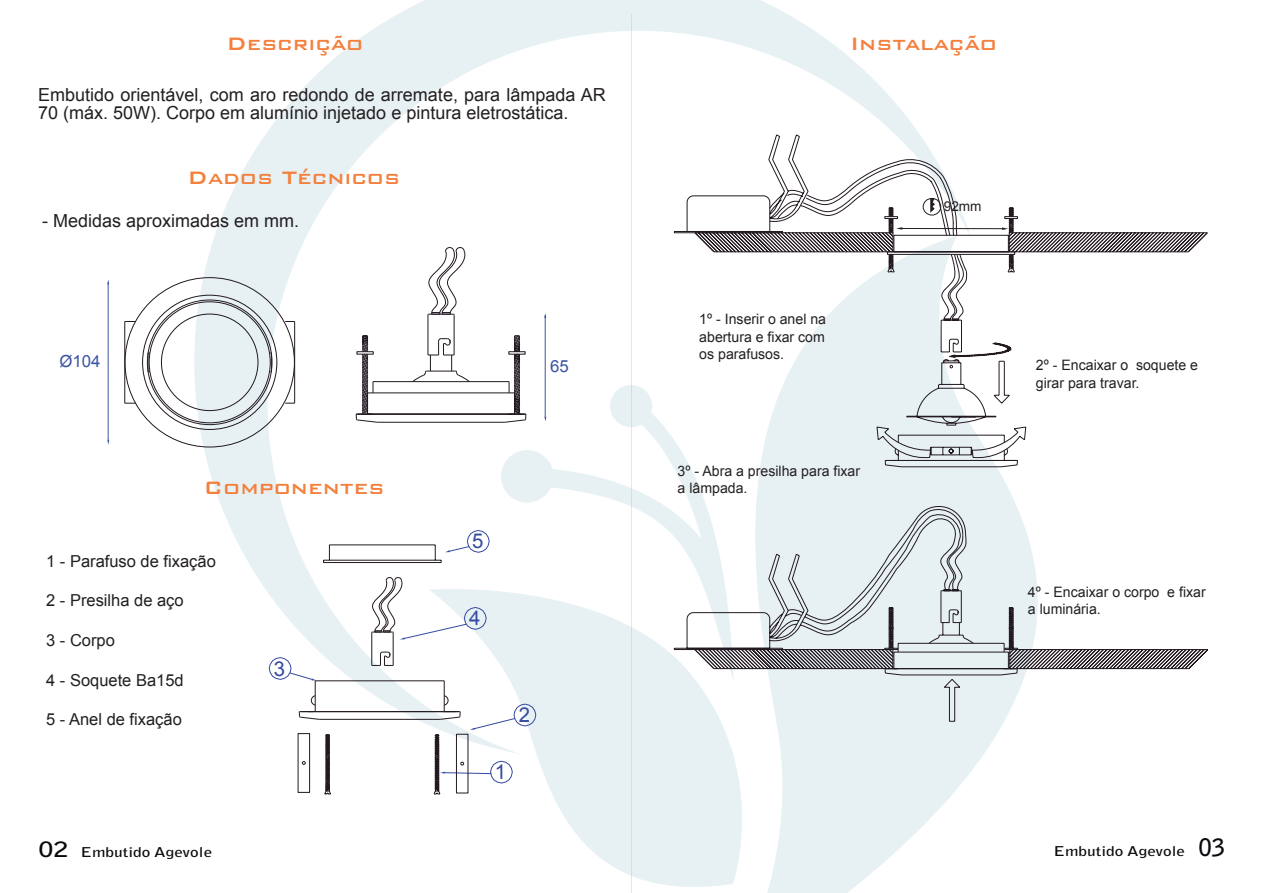
<style>
.page{position:relative;width:1263px;height:893px;background:#fff}
.page>*{position:absolute;margin:0;border:0;box-sizing:border-box;transform-origin:0 0}
.t1{font:500 24px "Bank Gothic BT";color:#f4803d}
.t2{font:20.4px "Arial";color:#354a9f}
.t3{font:18px/18px "Arial";color:#231f20}
.t4{font:16.8px "Arial";letter-spacing:-.01em;color:#3a54a4}
.t5{font:16.5px "Arial";color:#231f20}
.t6{font:14.4px/17.2px "Arial";color:#231f20}
.t7{font:13.65px "Arial";color:#231f20}
.t8{font:700 13.5px "Bell Gothic Std";color:#0c090d;scale:1.28 1}
.s1{font-size:21px}
.s2{font-size:24px;color:#0b090d}
</style>
<div class="page">
<img style="left:194px;top:0;width:831px;height:893px">
<hr style="left:108px;top:283px;width:1px;height:157px;background:#3a54a4">
<hr style="left:545px;top:315px;width:1px;height:102px;background:#3a54a4">
<svg style="left:269px;top:353px;width:3px;height:19px"></svg>
<hr style="left:294px;top:321px;width:1px;height:82px;background:#221921">
<hr style="left:125px;top:321px;width:1px;height:82px;background:#221921">
<hr style="left:428px;top:315px;width:1px;height:40px;background:#221921">
<hr style="left:454px;top:315px;width:1px;height:40px;background:#221921">
<svg style="left:427px;top:247px;width:38px;height:68px"></svg>
<svg style="left:356px;top:335px;width:170px;height:88px"></svg>
<svg style="left:269px;top:530px;width:267px;height:264px"></svg>
<svg style="left:884px;top:675px;width:134px;height:47px;background:#e2ecef"></svg>
<svg style="left:687px;top:272px;width:339px;height:163px"></svg>
<svg style="left:674px;top:134px;width:534px;height:138px"></svg>
<svg style="left:777px;top:168px;width:197px;height:267px"></svg>
<svg style="left:674px;top:435px;width:534px;height:240px"></svg>
<h1 class="t1" style="left:226px;top:31px;width:138px">Descrição</h1>
<p class="t3" style="left:38px;top:86px;width:569px">Embutido orientável, com aro redondo de arremate, para lâmpada AR<br>70 (máx. 50W). Corpo em alumínio injetado e pintura eletrostática.</p>
<h1 class="t1" style="left:187px;top:164px;width:214px">Dados Técnicos</h1>
<p class="t3" style="left:42px;top:212px;width:259px">- Medidas aproximadas em mm.</p>
<p class="t4" style="left:60px;top:350px;width:43px">Ø104</p>
<p class="t4" style="left:550px;top:355px;width:20px">65</p>
<h1 class="t1" style="left:204px;top:474px;width:182px">Componentes</h1>
<p class="t5" style="left:46px;top:550px;width:171px">1 - Parafuso de fixação</p>
<p class="t5" style="left:46px;top:590px;width:139px">2 - Presilha de aço</p>
<p class="t5" style="left:46px;top:629px;width:70px">3 - Corpo</p>
<p class="t5" style="left:46px;top:669px;width:139px">4 - Soquete Ba15d</p>
<p class="t5" style="left:46px;top:708px;width:137px">5 - Anel de fixação</p>
<h2 class="t2" style="left:274px;top:655px;width:13px">3</h2>
<h2 class="t2" style="left:472px;top:528px;width:13px">5</h2>
<h2 class="t2" style="left:469px;top:605px;width:13px">4</h2>
<h2 class="t2" style="left:519px;top:702px;width:13px">2</h2>
<h2 class="t2" style="left:495px;top:759px;width:13px">1</h2>
<h1 class="t1" style="left:850px;top:31px;width:149px">Instalação</h1>
<p class="t6" style="left:699px;top:311px;width:128px;text-align:justify">1º - Inserir o anel na abertura e fixar com os parafusos.</p>
<p class="t6" style="left:678px;top:463px;width:184px">3º - Abra a presilha para fixar a lâmpada.</p>
<p class="t7" style="left:944px;top:198px;width:39px">92mm</p>
<p class="t6" style="left:1036px;top:357px;width:164px">2º - Encaixar o soquete e girar para travar.</p>
<p class="t6" style="left:1028px;top:583px;width:179px">4º - Encaixar o corpo e fixar a luminária.</p>
<p class="t8" style="left:39px;top:843px;width:137px"><span class="s1">02</span> Embutido Agevole</p>
<p class="t8" style="left:1053px;top:843px;width:136px">Embutido Agevole <span class="s2">03</span></p>
</div>
